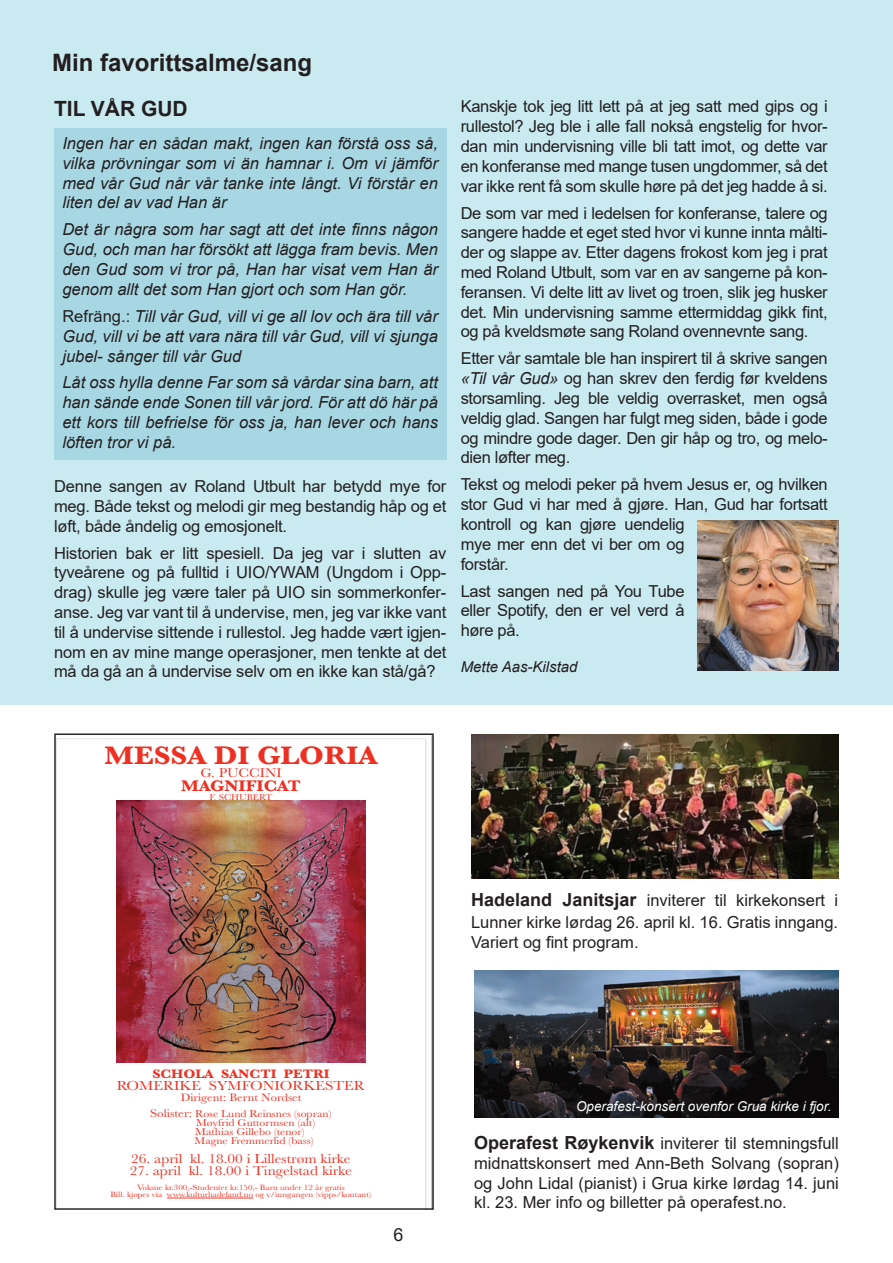
<style>
.page{position:relative;width:893px;height:1263px;background:#fff}
.page>*{position:absolute;margin:0;border:0;box-sizing:border-box;transform-origin:0 0}
.t1{font:700 26.25px "Baskerville";color:#ee3022;scale:1.13 1}
.t2{font:700 24px "Arial";color:#231f20}
.t3{font:700 21px "Arial";color:#231f20}
.t4{font:18px "Arial";color:#231f20}
.t5{font:16.5px/19.8px "Arial";letter-spacing:-.02em;color:#231f20;text-align:justify}
.t6{font:italic 16.5px/19.8px "Arial";color:#231f20;text-align:justify}
.t7{font:16.5px/21.6px "Arial";color:#231f20}
.t8{font:700 15.9px "Baskerville";color:#ee3022;scale:1.13 1}
.t9{font:italic 15px "Arial";color:#231f20}
.t10{font:13.5px "Baskerville";color:#ee3022;scale:1.13 1}
.t11{font:italic 13.5px "Arial";color:#fff}
.t12{font:13.2px "Baskerville";color:#ee3022;scale:1.13 1}
.t13{font:700 12.75px "Baskerville";color:#ee3022;scale:1.13 1}
.t14{font:11.1px "Baskerville";color:#ee3022;scale:1.13 1}
.t15{font:10.35px/9.1px "Baskerville";color:#ee3022;scale:1.13 1}
.t16{font:8.7px "Baskerville";color:#ee3022;scale:1.13 1}
.t17{font:7.95px/7.2px "Baskerville";color:#ee3022;text-align:center;scale:1.13 1}
.s1{font-style:normal}
.s2{font-style:italic}
.s3{font-weight:700;font-size:18px}
.s4{font-size:11.55px}
</style>
<div class="page">
<div style="left:0;top:0;width:893px;height:704px;background:#caeaf1"></div>
<img style="left:697px;top:520px;width:141px;height:150px">
<img style="left:471px;top:734px;width:367px;height:144px">
<img style="left:56px;top:735px;width:376px;height:473px">
<hr style="left:167px;top:1198px;width:86px;height:1px;background:#ee3022">
<img style="left:116px;top:801px;width:249px;height:261px">
<div style="left:54px;top:129px;width:392px;height:331px;background:#a8d7e4"></div>
<img style="left:474px;top:971px;width:365px;height:146px">
<h2 class="t2" style="left:52px;top:45px;width:262px">Min favorittsalme/sang</h2>
<p class="t3" style="left:54px;top:93px;width:135px">TIL VÅR GUD</p>
<p class="t6" style="left:62px;top:134px;width:377px">Ingen har en sådan makt, ingen kan förstå oss så, vilka prövningar som vi än hamnar i. Om vi jämför med vår Gud når vår tanke inte långt. Vi förstår en liten del av vad Han är</p>
<p class="t6" style="left:62px;top:220px;width:377px">Det är några som har sagt att det inte finns någon Gud, och man har försökt att lägga fram bevis. Men den Gud som vi tror på, Han har visat vem Han är genom allt det som Han gjort och som Han gör.</p>
<p class="t6" style="left:62px;top:306px;width:377px"><span class="s1">Refräng.:</span> Till vår Gud, vill vi ge all lov och ära till vår Gud, vill vi be att vara nära till vår Gud, vill vi sjunga jubel- sånger till vår Gud</p>
<p class="t6" style="left:62px;top:373px;width:377px">Låt oss hylla denne Far som så vårdar sina barn, att han sände ende Sonen till vår jord. För att dö här på ett kors till befrielse för oss ja, han lever och hans löften tror vi på.</p>
<p class="t5" style="left:54px;top:476px;width:394px">Denne sangen av Roland Utbult har betydd mye for meg. Både tekst og melodi gir meg bestandig håp og et løft, både åndelig og emosjonelt.</p>
<p class="t5" style="left:54px;top:543px;width:394px">Historien bak er litt spesiell. Da jeg var i slutten av tyveårene og på fulltid i UIO/YWAM (Ungdom i Opp&shy;drag) skulle jeg være taler på UIO sin sommerkonfer&shy;anse. Jeg var vant til å undervise, men, jeg var ikke vant til å undervise sittende i rullestol. Jeg hadde vært igjen&shy;nom en av mine mange operasjoner, men tenkte at det må da gå an å undervise selv om en ikke kan stå/gå?</p>
<p class="t5" style="left:461px;top:97px;width:369px">Kanskje tok jeg litt lett på at jeg satt med gips og i rullestol? Jeg ble i alle fall nokså engstelig for hvor&shy;dan min undervisning ville bli tatt imot, og dette var en konferanse med mange tusen ungdommer, så det var ikke rent få som skulle høre på det jeg hadde å si.</p>
<p class="t5" style="left:461px;top:203px;width:369px">De som var med i ledelsen for konferanse, talere og sangere hadde et eget sted hvor vi kunne innta målti&shy;der og slappe av. Etter dagens frokost kom jeg i prat med Roland Utbult, som var en av sangerne på kon&shy;feransen. Vi delte litt av livet og troen, slik jeg husker det. Min undervisning samme ettermiddag gikk fint, og på kveldsmøte sang Roland ovennevnte sang.</p>
<p class="t5" style="left:461px;top:349px;width:369px">Etter vår samtale ble han inspirert til å skrive sangen <span class="s2">«Til vår Gud»</span> og han skrev den ferdig før kveldens storsamling. Jeg ble veldig overrasket, men også veldig glad. Sangen har fulgt meg siden, både i gode og mindre gode dager. Den gir håp og tro, og melo&shy;dien løfter meg.</p>
<p class="t5" style="left:461px;top:475px;width:369px;text-align:left">Tekst og melodi peker på hvem Jesus er, og hvilken stor Gud vi har med å gjøre. Han, Gud har fortsatt kontroll og kan gjøre uendelig<br>mye mer enn det vi ber om og<br>forstår.</p>
<p class="t5" style="left:461px;top:581px;width:225px">Last sangen ned på You Tube eller Spotify, den er vel verd å høre på.</p>
<p class="t9" style="left:461px;top:657px;width:118px">Mette Aas-Kilstad</p>
<h1 class="t1" style="left:105px;top:737px;width:243px">MESSA DI GLORIA</h1>
<p class="t12" style="left:201px;top:764px;width:73px">G. PUCCINI</p>
<p class="t8" style="left:181px;top:775px;width:107px">MAGNIFICAT</p>
<p class="t16" style="left:210px;top:791px;width:57px">F. SCHUBERT</p>
<p class="t7" style="left:471px;top:890px;width:369px"><span class="s3">Hadeland Janitsjar</span> inviterer til kirkekonsert i<br>Lunner kirke lørdag 26. april kl. 16. Gratis inngang.</p>
<p class="t7" style="left:471px;top:931px;width:169px">Variert og fint program.</p>
<p class="t13" style="left:152px;top:1065px;width:158px">SCHOLA SANCTI PETRI</p>
<p class="t10" style="left:117px;top:1077px;width:221px">ROMERIKE SYMFONIORKESTER</p>
<p class="t14" style="left:181px;top:1090px;width:108px">Dirigent: Bernt Nordset</p>
<p class="t15" style="left:195px;top:1109px;width:123px;text-indent:-44px"><span class="s4">Solister:</span> Rose Lund Reinsnes (sopran)<br>Møyfrid Guttormsen (alt)<br>Mathias Gillebo (tenor)<br>Magne Fremmerlid (bass)</p>
<p class="t10" style="left:131px;top:1150px;width:196px">26. april kl. 18.00 i Lillestrøm kirke</p>
<p class="t10" style="left:130px;top:1162px;width:198px">27. april kl. 18.00 i Tingelstad kirke</p>
<p class="t17" style="left:110px;top:1184px;width:232px">Voksne kr.300,-Studenter kr.150,- Barn under 12 år gratis<br>Bill. kjøpes via www.kulturhadeland.no og v/inngangen (vipps/kontant)</p>
<p class="t4" style="left:393px;top:1222px;width:12px">6</p>
<p class="t11" style="left:576px;top:1097px;width:257px">Operafest-konsert ovenfor Grua kirke i fjor.</p>
<p class="t5" style="left:474px;top:1133px;width:366px"><span class="s3">Operafest Røykenvik</span> inviterer til stemningsfull midnattskonsert med Ann-Beth Solvang (sopran) og John Lidal (pianist) i Grua kirke lørdag 14. juni kl. 23. Mer info og billetter på operafest.no.</p>
</div>
